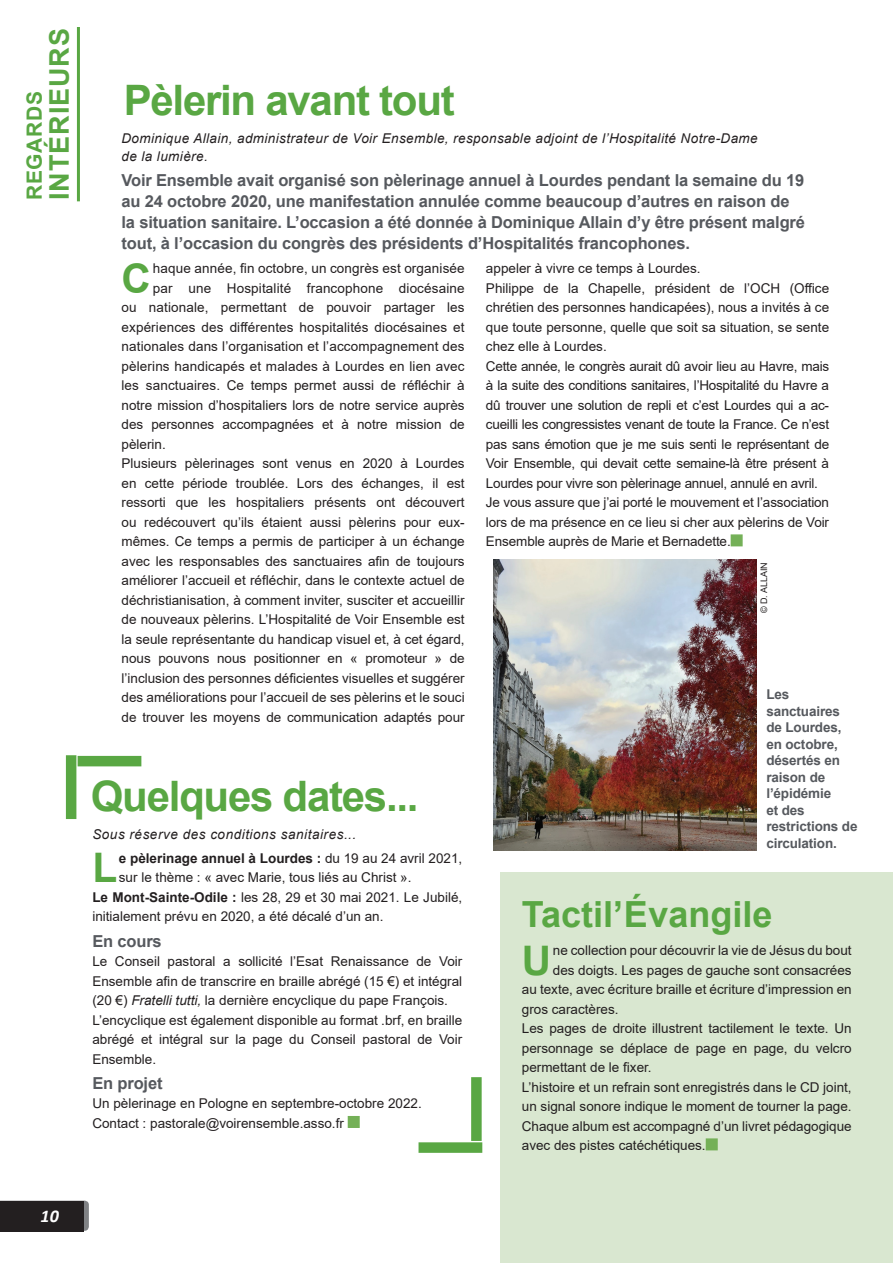
<style>
.page{position:relative;width:893px;height:1263px;background:#fff}
.page>*{position:absolute;margin:0;border:0;box-sizing:border-box;transform-origin:0 0}
.t1{font:700 42px "Arial";letter-spacing:-.03em;color:#59a743}
.t2{font:700 40.8px "Arial";color:#59a743}
.t3{font:700 36px "Arial";color:#59a743}
.t4{font:700 27px "Arial";letter-spacing:.035em;color:#59a743}
.t5{font:700 21px "Arial";letter-spacing:.035em;color:#59a743}
.t6{font:italic 700 18px "Calibri";color:#fff}
.t7{font:700 16.5px/21px "Arial";letter-spacing:-.01em;color:#56595e}
.t8{font:13.5px/19.5px "Arial";color:#231f20}
.t9{font:13.5px/19.5px "Arial";letter-spacing:-.02em;color:#231f20}
.t10{font:italic 13.5px/18px "Arial";letter-spacing:.03em;color:#231f20}
.t11{font:700 13.5px/16.5px "Arial";letter-spacing:-.01em;color:#56595e}
.t12{font:700 13.5px "Arial";color:#231f20}
.t13{font:9px "Arial";color:#231f20}
.s1{font-weight:400}
.s2{font-weight:700}
.s3{font-style:italic}
</style>
<div class="page">
<svg style="left:0;top:1200px;width:89px;height:31px"></svg>
<div style="left:0;top:1201px;width:83px;height:30px;background:#231f20"></div>
<hr style="left:77px;top:27px;width:3px;height:174px;background:#59a743">
<div style="left:731px;top:534px;width:12px;height:12px;background:#74b057;border:1px solid #74b057"></div>
<img style="left:493px;top:559px;width:263px;height:291px">
<div style="left:348px;top:1116px;width:12px;height:12px;background:#74b057;border:1px solid #74b057"></div>
<div style="left:66px;top:755px;width:10px;height:64px;background:#59a743"></div>
<div style="left:78px;top:756px;width:63px;height:10px;background:#59a743"></div>
<div style="left:418px;top:1142px;width:64px;height:11px;background:#59a743"></div>
<div style="left:471px;top:1077px;width:11px;height:64px;background:#59a743"></div>
<div style="left:501px;top:873px;width:392px;height:390px;background:#d9e7d0"></div>
<div style="left:706px;top:1138px;width:12px;height:12px;background:#74b057;border:1px solid #74b057"></div>
<h3 class="t4" style="left:40px;top:200px;width:174px;rotate:-90deg">intérieurs</h3>
<h3 class="t5" style="left:20px;top:200px;width:111px;rotate:-90deg">regards</h3>
<h3 class="t6" style="left:41px;top:1203px;width:20px">10</h3>
<h1 class="t1" style="left:124px;top:70px;width:333px">Pèlerin avant tout</h1>
<p class="t10" style="left:122px;top:130px;width:638px">Dominique Allain, administrateur de Voir Ensemble, responsable adjoint de l’Hospitalité Notre-Dame de la lumière.</p>
<p class="t7" style="left:122px;top:170px;width:685px">Voir Ensemble avait organisé son pèlerinage annuel à Lourdes pendant la semaine du 19 au 24 octobre 2020, une manifestation annulée comme beaucoup d’autres en raison de la situation sanitaire. L’occasion a été donnée à Dominique Allain d’y être présent malgré tout, à l’occasion du congrès des présidents d’Hospitalités francophones.</p>
<h2 class="t2" style="left:122px;top:250px;width:31px">C</h2>
<p class="t8" style="left:153px;top:259px;width:313px">haque année, fin octobre, un congrès est organisée</p>
<p class="t8" style="left:153px;top:278px;width:313px">par une Hospitalité francophone diocésaine</p>
<p class="t8" style="left:122px;top:298px;width:345px">ou nationale, permettant de pouvoir partager les</p>
<p class="t8" style="left:122px;top:317px;width:345px">expériences des différentes hospitalités diocésaines et</p>
<p class="t8" style="left:122px;top:337px;width:345px">nationales dans l’organisation et l’accompagnement des</p>
<p class="t8" style="left:122px;top:356px;width:345px">pèlerins handicapés et malades à Lourdes en lien avec</p>
<p class="t8" style="left:122px;top:376px;width:345px">les sanctuaires. Ce temps permet aussi de réfléchir à</p>
<p class="t8" style="left:122px;top:395px;width:345px">notre mission d’hospitaliers lors de notre service auprès</p>
<p class="t8" style="left:122px;top:415px;width:345px">des personnes accompagnées et à notre mission de</p>
<p class="t8" style="left:122px;top:434px;width:46px">pèlerin.</p>
<p class="t8" style="left:122px;top:454px;width:345px">Plusieurs pèlerinages sont venus en 2020 à Lourdes</p>
<p class="t8" style="left:122px;top:473px;width:345px">en cette période troublée. Lors des échanges, il est</p>
<p class="t8" style="left:122px;top:493px;width:345px">ressorti que les hospitaliers présents ont découvert</p>
<p class="t8" style="left:122px;top:512px;width:345px">ou redécouvert qu’ils étaient aussi pèlerins pour eux-</p>
<p class="t8" style="left:122px;top:532px;width:345px">mêmes. Ce temps a permis de participer à un échange</p>
<p class="t8" style="left:122px;top:551px;width:345px">avec les responsables des sanctuaires afin de toujours</p>
<p class="t8" style="left:122px;top:571px;width:345px">améliorer l’accueil et réfléchir, dans le contexte actuel de</p>
<p class="t8" style="left:122px;top:590px;width:345px">déchristianisation, à comment inviter, susciter et accueillir</p>
<p class="t8" style="left:122px;top:610px;width:345px">de nouveaux pèlerins. L’Hospitalité de Voir Ensemble est</p>
<p class="t8" style="left:122px;top:629px;width:345px">la seule représentante du handicap visuel et, à cet égard,</p>
<p class="t8" style="left:122px;top:649px;width:345px">nous pouvons nous positionner en « promoteur » de</p>
<p class="t8" style="left:122px;top:668px;width:345px">l’inclusion des personnes déficientes visuelles et suggérer</p>
<p class="t8" style="left:122px;top:688px;width:345px">des améliorations pour l’accueil de ses pèlerins et le souci</p>
<p class="t8" style="left:122px;top:707px;width:345px">de trouver les moyens de communication adaptés pour</p>
<h1 class="t1" style="left:91px;top:767px;width:329px">Quelques dates...</h1>
<p class="t10" style="left:92px;top:826px;width:265px">Sous réserve des conditions sanitaires...</p>
<h2 class="t2" style="left:92px;top:839px;width:26px">L</h2>
<p class="t12" style="left:119px;top:849px;width:345px">e pèlerinage annuel à Lourdes : <span class="s1">du 19 au 24 avril 2021,</span></p>
<p class="t8" style="left:119px;top:868px;width:294px">sur le thème : « avec Marie, tous liés au Christ ».</p>
<p class="t8" style="left:92px;top:887px;width:371px"><span class="s2">Le Mont-Sainte-Odile :</span> les 28, 29 et 30 mai 2021. Le Jubilé,</p>
<p class="t8" style="left:92px;top:907px;width:293px">initialement prévu en 2020, a été décalé d’un an.</p>
<p class="t7" style="left:92px;top:930px;width:71px">En cours</p>
<p class="t8" style="left:92px;top:951px;width:371px">Le Conseil pastoral a sollicité l’Esat Renaissance de Voir Ensemble afin de transcrire en braille abrégé (15 €) et intégral (20 €) <span class="s3">Fratelli tutti,</span> la dernière encyclique du pape François.<br>L’encyclique est également disponible au format .brf, en braille abrégé et intégral sur la page du Conseil pastoral de Voir Ensemble.</p>
<p class="t7" style="left:92px;top:1073px;width:72px">En projet</p>
<p class="t8" style="left:92px;top:1094px;width:331px">Un pèlerinage en Pologne en septembre-octobre 2022.<br>Contact : pastorale@voirensemble.asso.fr</p>
<p class="t9" style="left:486px;top:259px;width:345px">appeler à vivre ce temps à Lourdes.<br>Philippe de la Chapelle, président de l’OCH (Office chrétien des personnes handicapées), nous a invités à ce que toute personne, quelle que soit sa situation, se sente chez elle à Lourdes.<br>Cette année, le congrès aurait dû avoir lieu au Havre, mais à la suite des conditions sanitaires, l’Hospitalité du Havre a dû trouver une solution de repli et c’est Lourdes qui a ac&shy;cueilli les congressistes venant de toute la France. Ce n’est pas sans émotion que je me suis senti le représentant de Voir Ensemble, qui devait cette semaine-là être présent à Lourdes pour vivre son pèlerinage annuel, annulé en avril.<br>Je vous assure que j’ai porté le mouvement et l’association lors de ma présence en ce lieu si cher aux pèlerins de Voir Ensemble auprès de Marie et Bernadette.</p>
<p class="t13" style="left:758px;top:613px;width:53px;rotate:-90deg">© D. ALLAIN</p>
<p class="t11" style="left:766px;top:686px;width:93px">Les sanctuaires de Lourdes, en octobre, désertés en raison de l’épidémie<br>et des restrictions de circulation.</p>
<h3 class="t3" style="left:522px;top:889px;width:252px">Tactil’évangile</h3>
<h2 class="t2" style="left:522px;top:932px;width:31px">U</h2>
<p class="t8" style="left:553px;top:941px;width:300px">ne collection pour découvrir la vie de Jésus du bout</p>
<p class="t8" style="left:553px;top:960px;width:300px">des doigts. Les pages de gauche sont consacrées</p>
<p class="t8" style="left:522px;top:980px;width:331px">au texte, avec écriture braille et écriture d’impression en</p>
<p class="t8" style="left:522px;top:999px;width:98px">gros caractères.</p>
<p class="t8" style="left:522px;top:1019px;width:331px">Les pages de droite illustrent tactilement le texte. Un</p>
<p class="t8" style="left:522px;top:1038px;width:331px">personnage se déplace de page en page, du velcro</p>
<p class="t8" style="left:522px;top:1058px;width:131px">permettant de le fixer.</p>
<p class="t8" style="left:522px;top:1077px;width:331px">L’histoire et un refrain sont enregistrés dans le CD joint,</p>
<p class="t8" style="left:522px;top:1097px;width:331px">un signal sonore indique le moment de tourner la page.</p>
<p class="t8" style="left:522px;top:1116px;width:331px">Chaque album est accompagné d’un livret pédagogique</p>
<p class="t8" style="left:522px;top:1136px;width:185px">avec des pistes catéchétiques.</p>
</div>
